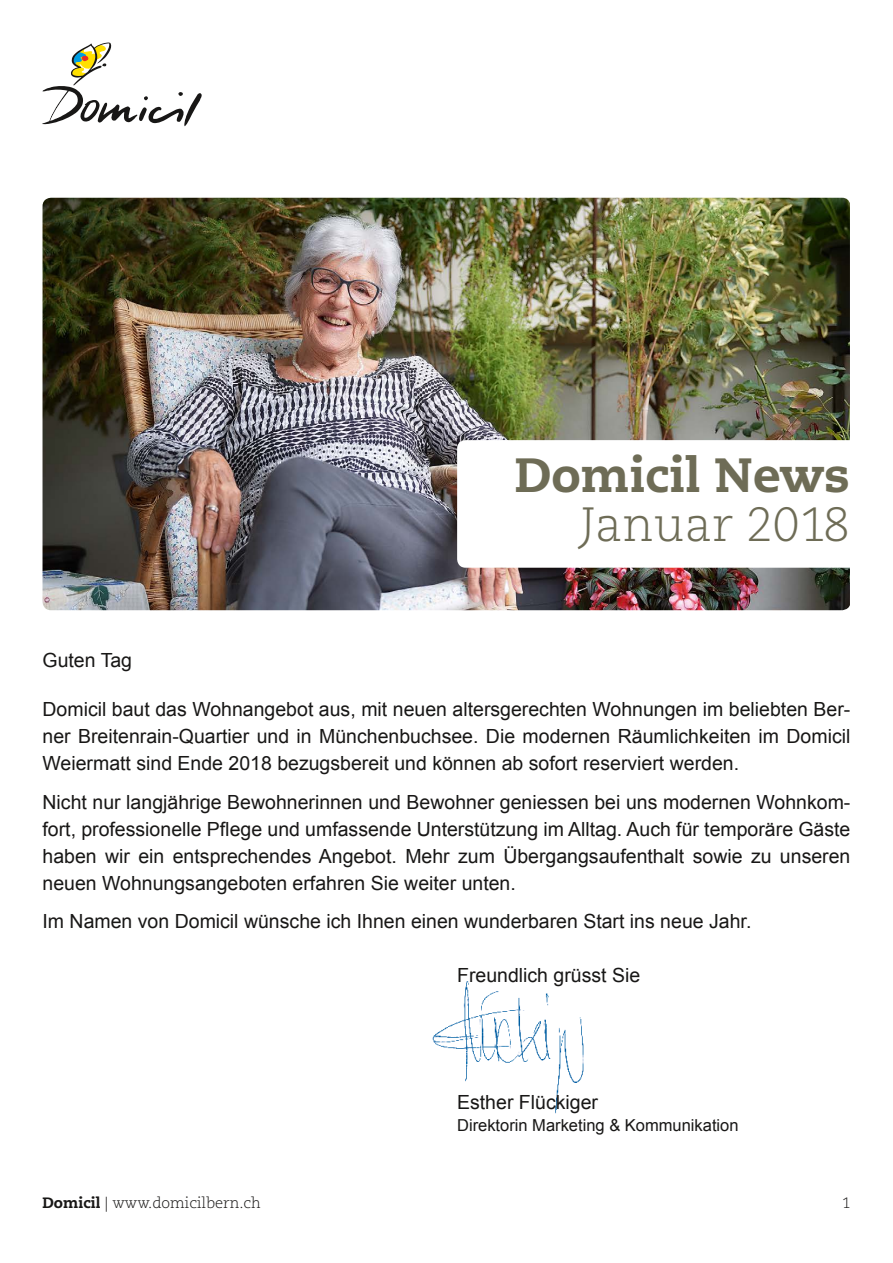
<style>
.page{position:relative;width:893px;height:1263px;background:#fff}
.page>*{position:absolute;margin:0;border:0;box-sizing:border-box;transform-origin:0 0}
.t1{font:800 48px "Caecilia LT Std";color:#6e6c56}
.t2{font:300 48px "Caecilia LT Std";color:#6e6c56}
.t3{font:19.5px/27px "Arial";color:#181716;text-align:justify}
.t4{font:16.5px "Arial";color:#181716}
.t5{font:300 15px "Caecilia LT Std";color:#181716}
.s1{font-weight:800}
</style>
<div class="page">
<svg style="left:42px;top:42px;width:160px;height:84px"></svg>
<img style="left:43px;top:198px;width:807px;height:412px">
<svg style="left:457px;top:440px;width:393px;height:128px"></svg>
<img style="left:432px;top:981px;width:152px;height:133px">
<h1 class="t1" style="left:515px;top:446px;width:336px">Domicil News</h1>
<h1 class="t2" style="left:581px;top:497px;width:270px">Januar 2018</h1>
<p class="t3" style="left:43px;top:647px;width:91px">Guten Tag</p>
<p class="t3" style="left:43px;top:696px;width:809px">Domicil baut das Wohnangebot aus, mit neuen altersgerechten Wohnungen im beliebten Ber&shy;ner Breitenrain-Quartier und in Münchenbuchsee. Die modernen Räumlichkeiten im Domicil Weiermatt sind Ende 2018 bezugsbereit und können ab sofort reserviert werden.</p>
<p class="t3" style="left:43px;top:788px;width:809px">Nicht nur langjährige Bewohnerinnen und Bewohner geniessen bei uns modernen Wohnkom&shy;fort, professionelle Pflege und umfassende Unterstützung im Alltag. Auch für temporäre Gäste haben wir ein entsprechendes Angebot. Mehr zum Übergangsaufenthalt sowie zu unseren neuen Wohnungsangeboten erfahren Sie weiter unten.</p>
<p class="t3" style="left:43px;top:908px;width:710px">Im Namen von Domicil wünsche ich Ihnen einen wunderbaren Start ins neue Jahr.</p>
<p class="t3" style="left:457px;top:962px;width:185px">Freundlich grüsst Sie</p>
<p class="t3" style="left:457px;top:1089px;width:142px">Esther Flückiger</p>
<p class="t4" style="left:457px;top:1115px;width:283px">Direktorin Marketing &amp; Kommunikation</p>
<p class="t5" style="left:43px;top:1194px;width:220px"><span class="s1">Domicil</span> | www.domicilbern.ch</p>
<p class="t5" style="left:842px;top:1194px;width:10px">1</p>
</div>
